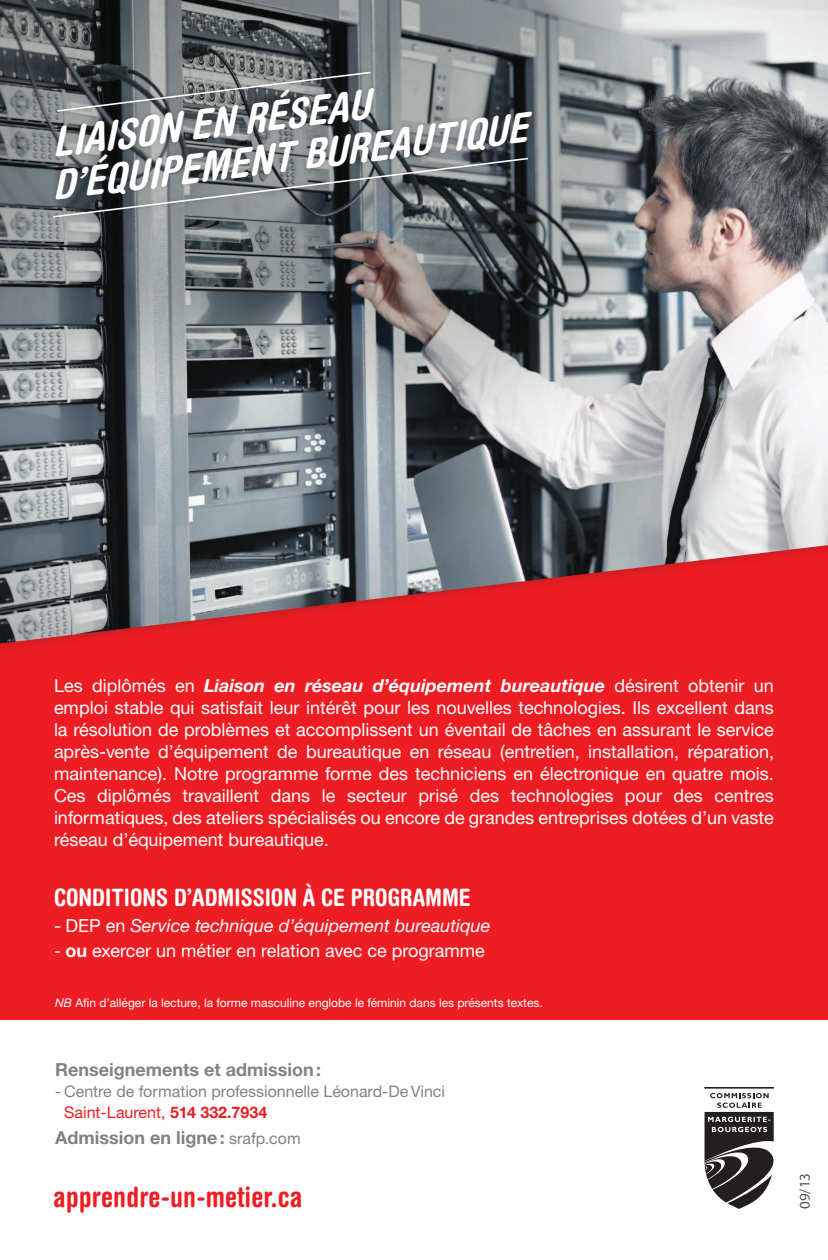
<style>
.page{position:relative;width:828px;height:1260px;background:#fff}
.page>*{position:absolute;margin:0;border:0;box-sizing:border-box;transform-origin:0 0}
.t1{font:italic 700 condensed 40.6px/42.6px "Helvetica Rounded";color:#fff}
.t2{font:700 condensed 28px "Helvetica Rounded";letter-spacing:.005em;color:#ee1d23}
._02_Conditions_Admis{font:700 condensed 24px "Helvetica Rounded";color:#fff}
._01_Intro{font:18px/22px "Helvetica Neue CE";color:#fff;text-align:justify}
.t3{font:700 18px "Helvetica Neue CE";color:#808285}
._03_Conditions_-_Poi{font:italic 18px "Helvetica Neue CE";color:#fff}
._03_Conditions_-_Poi-2{font:18px "Helvetica Neue CE";color:#fff}
.t4{font:16px/21px "Helvetica Neue CE";color:#808285}
.t5{font:15px "Myriad Pro";color:#4d5455}
._09_Texte{font:12px "Helvetica Neue CE";color:#fff}
.s1{font-weight:700;font-style:italic}
.s2{font-style:normal}
.s3{font-weight:700}
.s4{font-style:italic}
.s5{color:#ee1d23}
.s6{font-weight:700;color:#ee1d23}
.s7{font-weight:400;font-size:16px}
</style>
<div class="page">
<div style="left:0;top:657px;width:828px;height:363px;background:#ee1d23"></div>
<hr style="left:704px;top:1087px;width:70px;height:2px;background:#231f20">
<svg style="left:704px;top:1093px;width:70px;height:116px"></svg>
<div style="left:0;top:0;width:828px;height:657px;background:#ee1d23"></div>
<img style="left:0;top:0;width:828px;height:643px">
<div style="left:49px;top:67px;width:487px;height:155px;background:#231f20;opacity:.25"></div>
<svg style="left:56px;top:71px;width:316px;height:42px;background:#63686a"></svg>
<svg style="left:52px;top:157px;width:478px;height:62px;background:#606669"></svg>
<p class="t1" style="left:44px;top:122px;width:480px;rotate:-7deg">LIAISON EN RÉSEAU<br>D’ÉQUIPEMENT BUREAUTIQUE</p>
<p class="_01_Intro" style="left:54px;top:675px;width:722px">Les diplômés en <span class="s1">Liaison en réseau d’équipement bureautique</span> désirent obtenir un emploi stable qui satisfait leur intérêt pour les nouvelles technologies. Ils excellent dans la résolution de problèmes et accomplissent un éventail de tâches en assurant le service après-vente d’équipement de bureautique en réseau (entretien, installation, réparation, maintenance). Notre programme forme des techniciens en électronique en quatre mois.<br>Ces diplômés travaillent dans le secteur prisé des technologies pour des centres informatiques, des ateliers spécialisés ou encore de grandes entreprises dotées d’un vaste réseau d’équipement bureautique.</p>
<p class="_02_Conditions_Admis" style="left:54px;top:883px;width:418px">CONDITIONS D’ADMISSION À CE PROGRAMME</p>
<p class="_03_Conditions_-_Poi" style="left:54px;top:914px;width:438px"><span class="s2">- DEP en</span> Service technique d’équipement bureautique</p>
<p class="_03_Conditions_-_Poi-2" style="left:54px;top:940px;width:432px">- <span class="s3">ou</span> exercer un métier en relation avec ce programme</p>
<p class="_09_Texte" style="left:55px;top:996px;width:489px"><span class="s4">NB</span> Afin d’alléger la lecture, la forme masculine englobe le féminin dans les présents textes.</p>
<p class="t3" style="left:55px;top:1058px;width:267px">Renseignements et admission:</p>
<p class="t4" style="left:64px;top:1081px;width:382px;text-indent:-9px">- Centre de formation professionnelle Léonard-De Vinci<br><span class="s5">Saint-Laurent,</span> <span class="s6">514 332.7934</span></p>
<p class="t3" style="left:55px;top:1126px;width:247px">Admission en ligne: <span class="s7">srafp.com</span></p>
<p class="t2" style="left:53px;top:1180px;width:251px">apprendre-un-metier.ca</p>
<p class="t5" style="left:796px;top:1209px;width:37px;rotate:-90deg">09/13</p>
</div>
